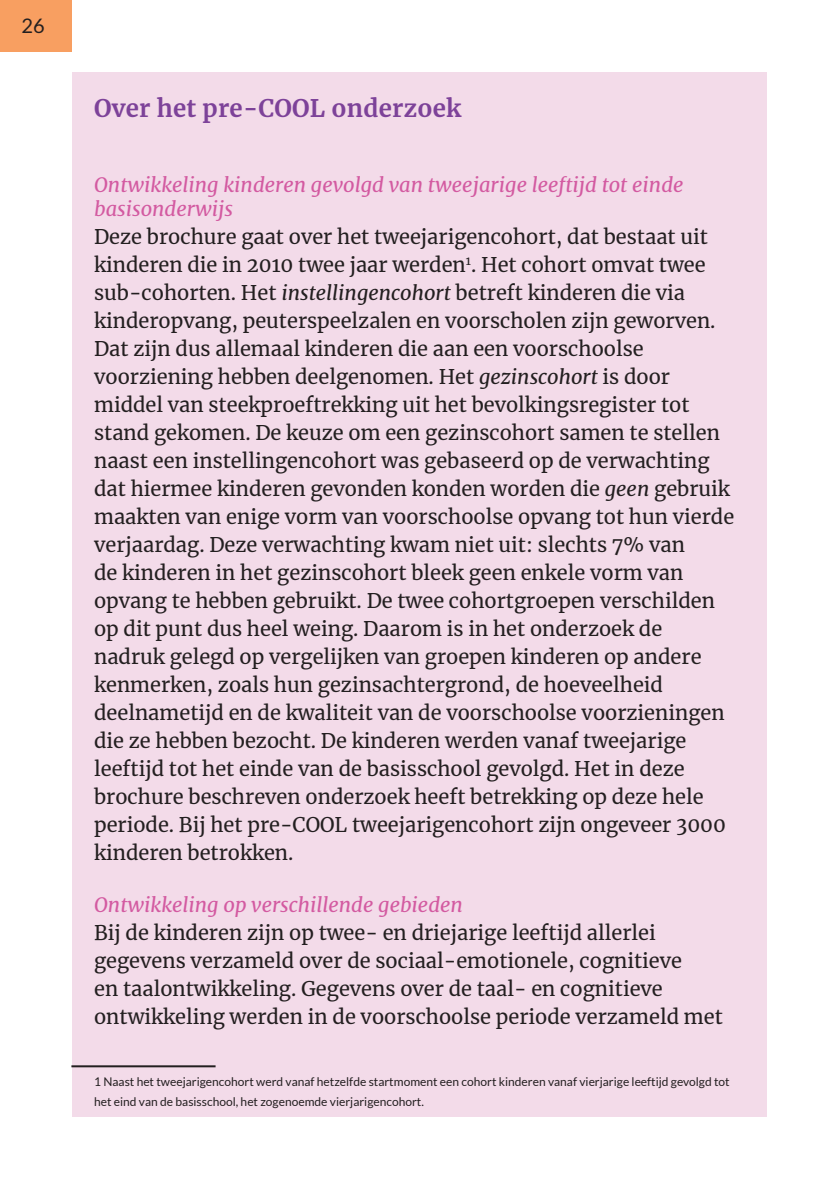
<style>
.page{position:relative;width:840px;height:1191px;background:#fff}
.page>*{position:absolute;margin:0;border:0;box-sizing:border-box;transform-origin:0 0}
.t1{font:700 24px "Merriweather";letter-spacing:.01em;color:#7d4299}
.t2{font:20px/28px "Merriweather";color:#231f20}
.t3{font:italic 20px/24px "Merriweather";color:#d35aa1}
.t4{font:20px "Lato";color:#231f20}
.t5{font:12px/20px "Lato";color:#231f20}
.s1{font-style:italic}
</style>
<div class="page">
<div style="left:72px;top:72px;width:694px;height:1045px;background:#f3dbe9"></div>
<hr style="left:71px;top:1065px;width:144px;height:2px;background:#231f20">
<div style="left:0;top:0;width:71px;height:51px;background:#f89f61"></div>
<p class="t4" style="left:22px;top:15px;width:25px">26</p>
<p class="t1" style="left:94px;top:92px;width:368px">Over het pre-COOL onderzoek</p>
<p class="t3" style="left:94px;top:172px;width:590px">Ontwikkeling kinderen gevolgd van tweejarige leeftijd tot einde basisonderwijs</p>
<p class="t2" style="left:94px;top:222px;width:641px">Deze brochure gaat over het tweejarigencohort, dat bestaat uit kinderen die in 2010 twee jaar werden<sup>1</sup>. Het cohort omvat twee sub-cohorten. Het <span class="s1">instellingencohort</span> betreft kinderen die via kinderopvang, peuterspeelzalen en voorscholen zijn geworven.<br>Dat zijn dus allemaal kinderen die aan een voorschoolse voorziening hebben deelgenomen. Het <span class="s1">gezinscohort</span> is door middel van steekproeftrekking uit het bevolkingsregister tot stand gekomen. De keuze om een gezinscohort samen te stellen naast een instellingencohort was gebaseerd op de verwachting dat hiermee kinderen gevonden konden worden die <span class="s1">geen</span> gebruik maakten van enige vorm van voorschoolse opvang tot hun vierde verjaardag. Deze verwachting kwam niet uit: slechts 7% van<br>de kinderen in het gezinscohort bleek geen enkele vorm van opvang te hebben gebruikt. De twee cohortgroepen verschilden op dit punt dus heel weing. Daarom is in het onderzoek de nadruk gelegd op vergelijken van groepen kinderen op andere kenmerken, zoals hun gezinsachtergrond, de hoeveelheid deelnametijd en de kwaliteit van de voorschoolse voorzieningen die ze hebben bezocht. De kinderen werden vanaf tweejarige leeftijd tot het einde van de basisschool gevolgd. Het in deze brochure beschreven onderzoek heeft betrekking op deze hele periode. Bij het pre-COOL tweejarigencohort zijn ongeveer 3000 kinderen betrokken.</p>
<p class="t3" style="left:94px;top:892px;width:370px">Ontwikkeling op verschillende gebieden</p>
<p class="t2" style="left:94px;top:918px;width:630px">Bij de kinderen zijn op twee- en driejarige leeftijd allerlei gegevens verzameld over de sociaal-emotionele, cognitieve<br>en taalontwikkeling. Gegevens over de taal- en cognitieve ontwikkeling werden in de voorschoolse periode verzameld met</p>
<p class="t5" style="left:94px;top:1072px;width:636px">1 Naast het tweejarigencohort werd vanaf hetzelfde startmoment een cohort kinderen vanaf vierjarige leeftijd gevolgd tot het eind van de basisschool, het zogenoemde vierjarigencohort.</p>
</div>
